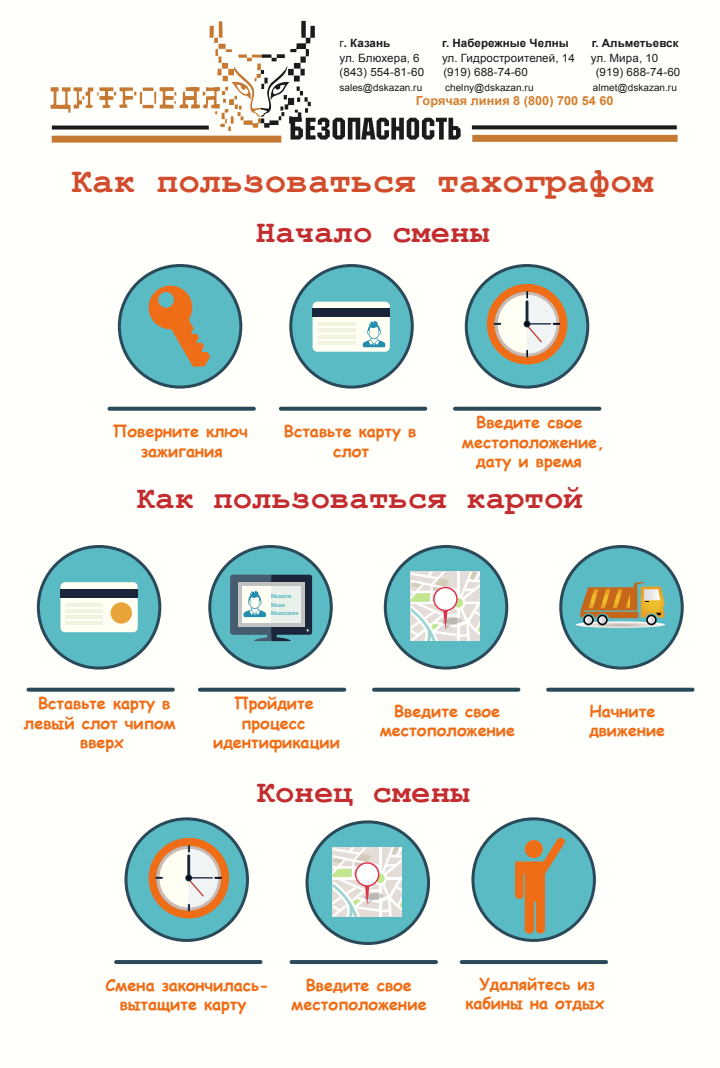
<style>
.page{position:relative;width:720px;height:1068px;background:#fff}
.page>*{position:absolute;margin:0;border:0;box-sizing:border-box;transform-origin:0 0}
.t1{font:700 36px "Courier New";color:#d24d2d}
.t2{font:700 32.4px "Courier New";color:#c42d30}
.t3{font:700 16.2px/19.4px "Comic Sans MS";color:#f06d17;text-align:center}
.t4{font:700 16px "Comic Sans MS";color:#f06d17}
.t5{font:700 12.4px "Arial";letter-spacing:.005em;color:#d57d2e}
.t6{font:11.4px "Arial";letter-spacing:.01em;color:#1b1b1c}
.t7{font:700 11.4px "Arial";letter-spacing:.005em;color:#1b1b1c}
.t8{font:9.8px "Arial";color:#1b1b1c}
.t9{font:700 7.2px/8.6px "Courier New";color:#5abbc4;scale:.79 1}
.s1{font-weight:400}
</style>
<div class="page">
<div style="left:0;top:0;width:720px;height:1067px;background:#fffffa"></div>
<div style="left:38px;top:546px;width:122px;height:122px;background:#5abbc4;border-radius:50%"></div>
<div style="left:37px;top:545px;width:124px;height:124px;border:3px solid #2b4a59;border-radius:50%"></div>
<svg style="left:28px;top:687px;width:145px;height:4px"></svg>
<div style="left:210px;top:546px;width:121px;height:122px;background:#5abbc4;border-radius:50%"></div>
<div style="left:208px;top:545px;width:125px;height:124px;border:3px solid #2b4a59;border-radius:50%"></div>
<svg style="left:200px;top:687px;width:144px;height:4px"></svg>
<div style="left:385px;top:546px;width:122px;height:122px;background:#5abbc4;border-radius:50%"></div>
<div style="left:384px;top:545px;width:124px;height:124px;border:3px solid #2b4a59;border-radius:50%"></div>
<svg style="left:411px;top:571px;width:69px;height:70px;background:#e9e4dd"></svg>
<svg style="left:374px;top:687px;width:144px;height:4px"></svg>
<div style="left:561px;top:546px;width:121px;height:122px;background:#5abbc4;border-radius:50%"></div>
<div style="left:559px;top:545px;width:125px;height:124px;border:3px solid #2b4a59;border-radius:50%"></div>
<svg style="left:548px;top:687px;width:145px;height:4px"></svg>
<div style="left:307px;top:821px;width:122px;height:122px;background:#5abbc4;border-radius:50%"></div>
<div style="left:306px;top:820px;width:124px;height:124px;border:3px solid #2b4a59;border-radius:50%"></div>
<svg style="left:333px;top:847px;width:69px;height:69px;background:#e9e4dd"></svg>
<div style="left:119px;top:265px;width:122px;height:122px;background:#5abbc4;border-radius:50%"></div>
<div style="left:118px;top:264px;width:124px;height:124px;border:3px solid #2b4a59;border-radius:50%"></div>
<svg style="left:109px;top:406px;width:145px;height:4px"></svg>
<div style="left:291px;top:265px;width:121px;height:122px;background:#5abbc4;border-radius:50%"></div>
<div style="left:289px;top:264px;width:125px;height:124px;border:3px solid #2b4a59;border-radius:50%"></div>
<svg style="left:281px;top:406px;width:144px;height:4px"></svg>
<div style="left:466px;top:265px;width:122px;height:122px;background:#5abbc4;border-radius:50%"></div>
<div style="left:465px;top:264px;width:124px;height:124px;border:3px solid #2b4a59;border-radius:50%"></div>
<svg style="left:487px;top:284px;width:80px;height:80px"></svg>
<svg style="left:455px;top:406px;width:144px;height:4px"></svg>
<svg style="left:148px;top:285px;width:62px;height:82px"></svg>
<div style="left:60px;top:582px;width:78px;height:50px;background:#fffff4;border-radius:5px"></div>
<div style="left:60px;top:589px;width:78px;height:8px;background:#1b253a"></div>
<div style="left:111px;top:602px;width:21px;height:21px;background:#e8a339;border-radius:50%"></div>
<hr style="left:66px;top:603px;width:37px;height:3px;background:#f2f2e0">
<hr style="left:66px;top:609px;width:37px;height:3px;background:#f2f2e0">
<hr style="left:66px;top:615px;width:37px;height:3px;background:#f2f2e0">
<hr style="left:66px;top:621px;width:37px;height:4px;background:#f2f2e0">
<div style="left:313px;top:301px;width:77px;height:50px;background:#fffff4;border-radius:5px"></div>
<div style="left:313px;top:308px;width:77px;height:9px;background:#1b253a"></div>
<hr style="left:318px;top:322px;width:37px;height:3px;background:#f2f2e0">
<hr style="left:318px;top:328px;width:37px;height:4px;background:#f2f2e0">
<hr style="left:318px;top:335px;width:37px;height:3px;background:#f2f2e0">
<hr style="left:318px;top:341px;width:37px;height:3px;background:#f2f2e0">
<svg style="left:363px;top:321px;width:22px;height:26px"></svg>
<svg style="left:230px;top:574px;width:82px;height:67px;background:#90a3a9"></svg>
<svg style="left:576px;top:581px;width:89px;height:47px"></svg>
<div style="left:126px;top:818px;width:121px;height:122px;background:#5abbc4;border-radius:50%"></div>
<div style="left:124px;top:817px;width:125px;height:124px;border:3px solid #2b4a59;border-radius:50%"></div>
<svg style="left:116px;top:960px;width:145px;height:3px"></svg>
<svg style="left:292px;top:960px;width:144px;height:3px"></svg>
<div style="left:473px;top:818px;width:121px;height:122px;background:#5abbc4;border-radius:50%"></div>
<div style="left:471px;top:817px;width:125px;height:124px;border:3px solid #2b4a59;border-radius:50%"></div>
<svg style="left:149px;top:837px;width:80px;height:81px"></svg>
<svg style="left:462px;top:960px;width:144px;height:3px"></svg>
<svg style="left:515px;top:837px;width:50px;height:96px"></svg>
<svg style="left:51px;top:21px;width:410px;height:118px"></svg>
<svg style="left:472px;top:125px;width:205px;height:4px"></svg>
<svg style="left:52px;top:125px;width:157px;height:4px"></svg>
<div style="left:52px;top:136px;width:229px;height:7px;background:#c57933"></div>
<div style="left:472px;top:135px;width:206px;height:7px;background:#c57933"></div>
<p class="t7" style="left:339px;top:35px;width:52px"><span class="s1">г</span>. Казань</p>
<p class="t7" style="left:442px;top:35px;width:128px">г. Набережные Челны</p>
<p class="t7" style="left:592px;top:35px;width:88px">г. Альметьевск</p>
<p class="t6" style="left:340px;top:50px;width:82px">ул. Блюхера, 6</p>
<p class="t6" style="left:442px;top:50px;width:134px">ул. Гидростроителей, 14</p>
<p class="t6" style="left:591px;top:50px;width:69px">ул. Мира, 10</p>
<p class="t6" style="left:340px;top:65px;width:86px">(843) 554-81-60</p>
<p class="t6" style="left:443px;top:65px;width:86px">(919) 688-74-60</p>
<p class="t6" style="left:596px;top:65px;width:86px">(919) 688-74-60</p>
<p class="t8" style="left:339px;top:81px;width:84px">sales@dskazan.ru</p>
<p class="t8" style="left:445px;top:81px;width:90px">chelny@dskazan.ru</p>
<p class="t8" style="left:593px;top:81px;width:86px">almet@dskazan.ru</p>
<p class="t5" style="left:416px;top:93px;width:199px">Горячая линия 8 (800) 700 54 60</p>
<h1 class="t1" style="left:70px;top:158px;width:585px">Как пользоваться тахографом</h1>
<h2 class="t2" style="left:256px;top:212px;width:235px">Начало смены</h2>
<p class="t3" style="left:113px;top:421px;width:136px">Поверните ключ зажигания</p>
<p class="t3" style="left:284px;top:421px;width:134px">Вставьте карту в слот</p>
<p class="t3" style="left:462px;top:412px;width:144px">Введите свое местоположение, дату и время</p>
<h2 class="t2" style="left:136px;top:477px;width:449px">Как пользоваться картой</h2>
<p class="t3" style="left:24px;top:693px;width:153px">Вставьте карту в левый слот чипом вверх</p>
<p class="t9" style="left:271px;top:591px;width:36px">Иванов<br>Иван<br>Иванович</p>
<p class="t3" style="left:213px;top:693px;width:129px">Пройдите процесс идентификации</p>
<p class="t3" style="left:380px;top:700px;width:137px">Введите свое местоположение</p>
<p class="t3" style="left:589px;top:700px;width:68px">Начните</p>
<p class="t4" style="left:589px;top:718px;width:77px">движение</p>
<h2 class="t2" style="left:256px;top:771px;width:215px">Конец смены</h2>
<p class="t3" style="left:106px;top:974px;width:165px">Смена закончилась&shy;вытащите карту</p>
<p class="t3" style="left:292px;top:974px;width:137px">Введите свое местоположение</p>
<p class="t3" style="left:465px;top:973px;width:141px">Удаляйтесь из кабины на отдых</p>
</div>
